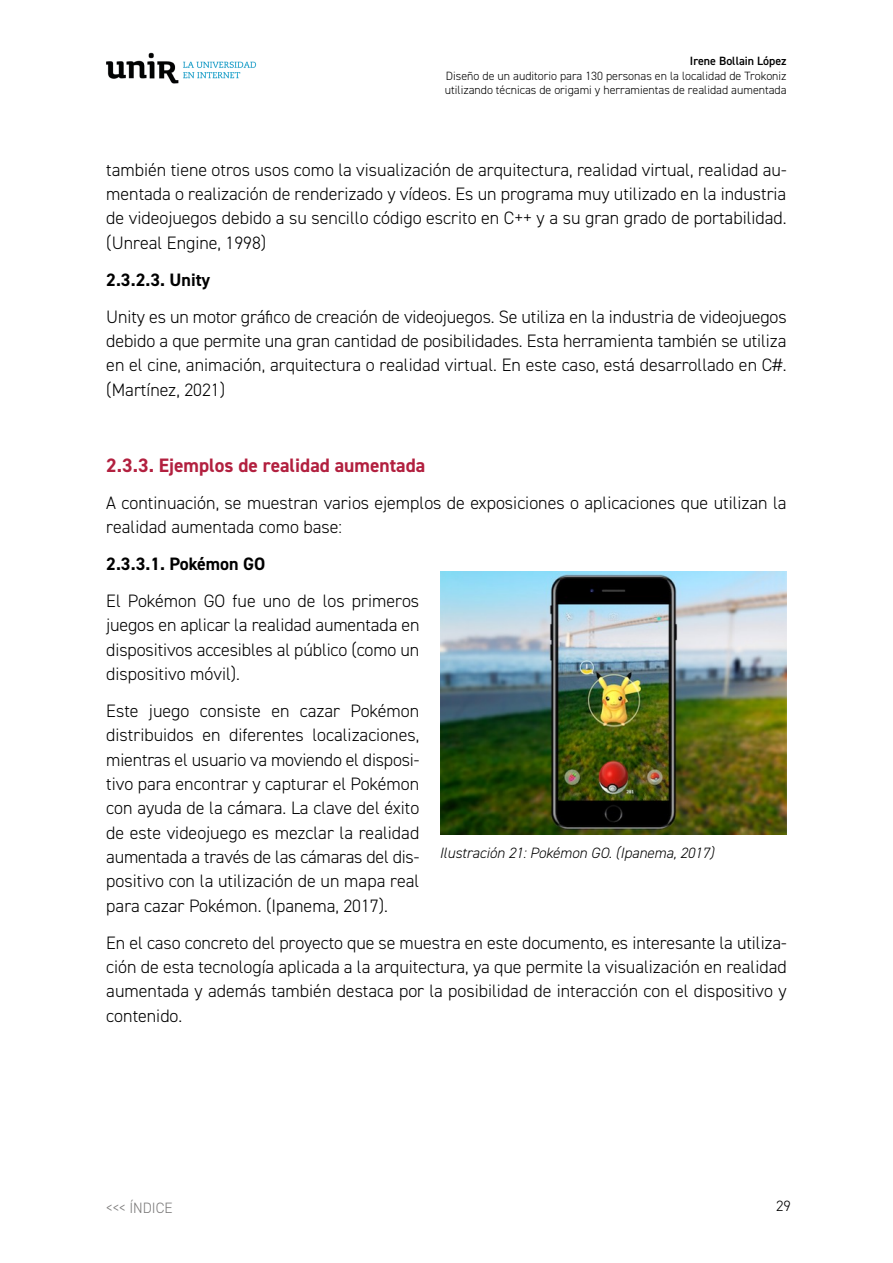
<style>
.page{position:relative;width:893px;height:1263px;background:#fff}
.page>*{position:absolute;margin:0;border:0;box-sizing:border-box;transform-origin:0 0}
.t1{font:700 19.5px "DIN2014";color:#b2203f}
.t2{font:300 18px/24.3px "DIN2014";color:#000;text-align:justify}
.t3{font:700 18px "DIN2014";color:#000}
.t4{font:italic 300 15px "DIN2014";color:#000}
.t5{font:300 15px "DIN2014";color:#7c7b7b}
.t6{font:300 15px "DIN2014";color:#000}
.t7{font:300 12px/14.4px "DIN2014";color:#000}
.t8{font:600 12px "DIN2014";color:#000}
</style>
<div class="page">
<img style="left:106px;top:52px;width:151px;height:32px">
<img style="left:441px;top:571px;width:346px;height:263px">
<p class="t8" style="left:690px;top:53px;width:98px">Irene Bollain López</p>
<p class="t7" style="left:445px;top:68px;width:343px">Diseño de un auditorio para 130 personas en la localidad de Trokoniz utilizando técnicas de origami y herramientas de realidad aumentada</p>
<p class="t2" style="left:106px;top:157px;width:682px">también tiene otros usos como la visualización de arquitectura, realidad virtual, realidad au&shy;mentada o realización de renderizado y vídeos. Es un programa muy utilizado en la industria de videojuegos debido a su sencillo código escrito en C++ y a su gran grado de portabilidad. (Unreal Engine, 1998)</p>
<p class="t3" style="left:106px;top:267px;width:105px">2.3.2.3. Unity</p>
<p class="t2" style="left:106px;top:304px;width:682px">Unity es un motor gráfico de creación de videojuegos. Se utiliza en la industria de videojuegos debido a que permite una gran cantidad de posibilidades. Esta herramienta también se utiliza en el cine, animación, arquitectura o realidad virtual. En este caso, está desarrollado en C#. (Martínez, 2021)</p>
<p class="t1" style="left:106px;top:452px;width:320px">2.3.3. Ejemplos de realidad aumentada</p>
<p class="t2" style="left:106px;top:490px;width:682px">A continuación, se muestran varios ejemplos de exposiciones o aplicaciones que utilizan la realidad aumentada como base:</p>
<p class="t3" style="left:106px;top:552px;width:161px">2.3.3.1. Pokémon GO</p>
<p class="t2" style="left:106px;top:589px;width:315px">El Pokémon GO fue uno de los primeros juegos en aplicar la realidad aumentada en dispositivos accesibles al público (como un dispositivo móvil).</p>
<p class="t2" style="left:106px;top:699px;width:315px">Este juego consiste en cazar Pokémon distribuidos en diferentes localizaciones, mientras el usuario va moviendo el disposi&shy;tivo para encontrar y capturar el Pokémon con ayuda de la cámara. La clave del éxito de este videojuego es mezclar la realidad aumentada a través de las cámaras del dis&shy;positivo con la utilización de un mapa real para cazar Pokémon. (Ipanema, 2017).</p>
<p class="t2" style="left:106px;top:930px;width:682px">En el caso concreto del proyecto que se muestra en este documento, es interesante la utiliza&shy;ción de esta tecnología aplicada a la arquitectura, ya que permite la visualización en realidad aumentada y además también destaca por la posibilidad de interacción con el dispositivo y contenido.</p>
<p class="t4" style="left:439px;top:844px;width:276px">Ilustración 21: Pokémon GO. (Ipanema, 2017)</p>
<p class="t5" style="left:106px;top:1199px;width:68px">&lt;&lt;&lt; ÍNDICE</p>
<p class="t6" style="left:776px;top:1196px;width:16px">29</p>
</div>
